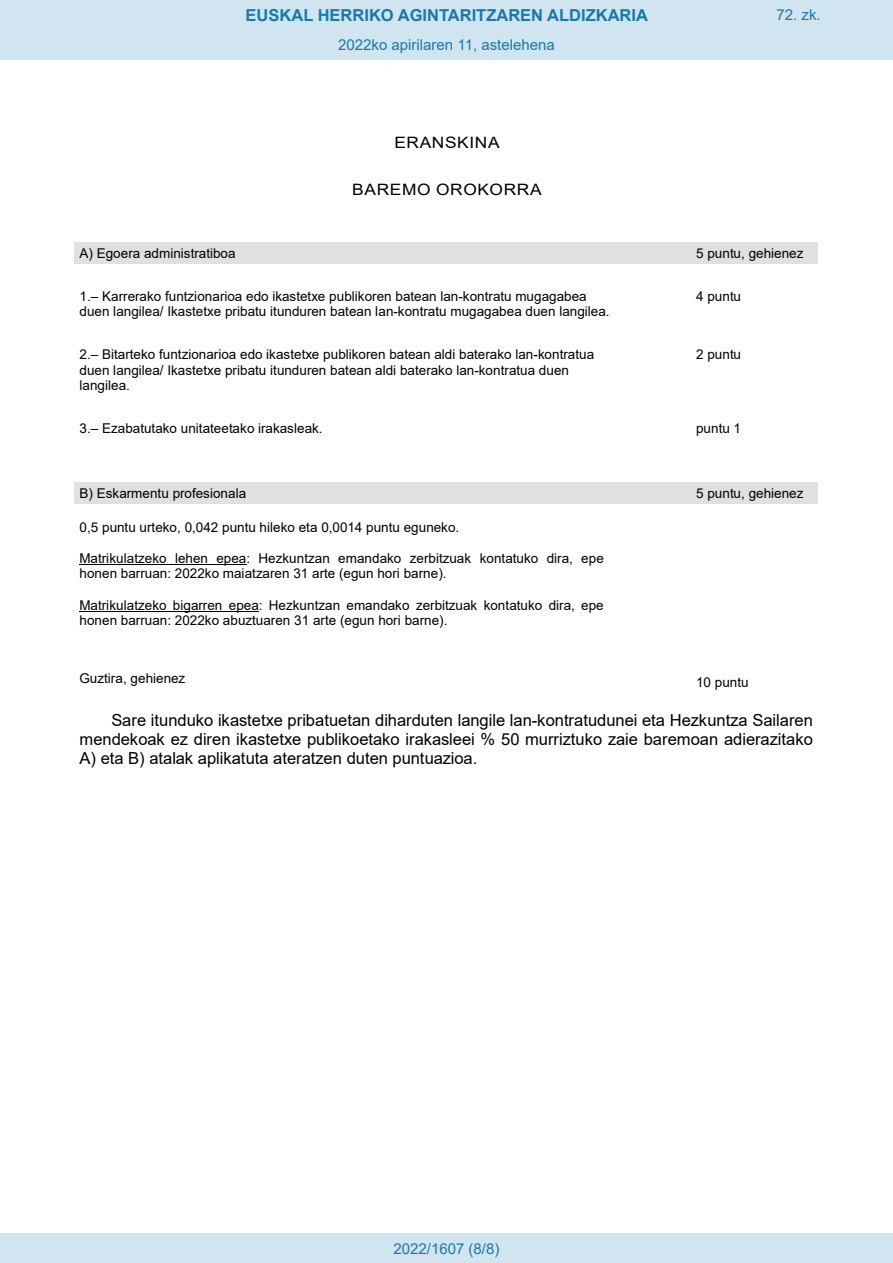
<style>
.page{position:relative;width:893px;height:1263px;background:#fff}
.page>*{position:absolute;margin:0;border:0;box-sizing:border-box;transform-origin:0 0}
.t1{font:16.5px/19px "Arial";color:#000;text-align:justify}
.t2{font:700 16.5px "Arial";color:#1879ad}
.BOPVClave{font:15.6px "Arial";letter-spacing:.035em;color:#000;scale:1.11 1}
.Paginacion_Centro{font:15px "Arial";color:#1879ad}
.t3{font:13.5px/15.5px "Arial";letter-spacing:.005em;color:#000}
</style>
<div class="page">
<div style="left:0;top:0;width:893px;height:60px;background:#d0e5f0"></div>
<div style="left:0;top:1233px;width:893px;height:30px;background:#d0e5f0"></div>
<div style="left:79px;top:242px;width:606px;height:21px;background:#e0e0e0"></div>
<div style="left:691px;top:242px;width:127px;height:21px;background:#e0e0e0"></div>
<div style="left:79px;top:482px;width:606px;height:22px;background:#e0e0e0"></div>
<div style="left:691px;top:482px;width:127px;height:22px;background:#e0e0e0"></div>
<hr style="left:79px;top:564px;width:168px;height:1px;background:#000">
<hr style="left:79px;top:611px;width:180px;height:1px;background:#000">
<p class="t2" style="left:246px;top:3px;width:404px">EUSKAL HERRIKO AGINTARITZAREN ALDIZKARIA</p>
<p class="Paginacion_Centro" style="left:338px;top:35px;width:218px">2022ko apirilaren 11, astelehena</p>
<p class="BOPVClave" style="left:394px;top:132px;width:96px">ERANSKINA</p>
<p class="BOPVClave" style="left:352px;top:178px;width:172px">BAREMO OROKORRA</p>
<p class="Paginacion_Centro" style="left:776px;top:5px;width:46px">72. zk.</p>
<p class="t3" style="left:79px;top:245px;width:158px">A) Egoera administratiboa</p>
<p class="t3" style="left:696px;top:245px;width:109px">5 puntu, gehienez</p>
<p class="t3" style="left:79px;top:288px;width:532px">1.– Karrerako funtzionarioa edo ikastetxe publikoren batean lan-kontratu mugagabea duen langilea/ Ikastetxe pribatu itunduren batean lan-kontratu mugagabea duen langilea.</p>
<p class="t3" style="left:696px;top:288px;width:47px">4 puntu</p>
<p class="t3" style="left:79px;top:346px;width:516px">2.– Bitarteko funtzionarioa edo ikastetxe publikoren batean aldi baterako lan-kontratua duen langilea/ Ikastetxe pribatu itunduren batean aldi baterako lan-kontratua duen langilea.</p>
<p class="t3" style="left:696px;top:346px;width:47px">2 puntu</p>
<p class="t3" style="left:79px;top:421px;width:245px">3.– Ezabatutako unitateetako irakasleak.</p>
<p class="t3" style="left:696px;top:421px;width:47px">puntu 1</p>
<p class="t3" style="left:79px;top:485px;width:168px">B) Eskarmentu profesionala</p>
<p class="t3" style="left:696px;top:485px;width:109px">5 puntu, gehienez</p>
<p class="t3" style="left:79px;top:519px;width:381px">0,5 puntu urteko, 0,042 puntu hileko eta 0,0014 puntu eguneko.</p>
<p class="t3" style="left:79px;top:550px;width:526px">Matrikulatzeko lehen epea: Hezkuntzan emandako zerbitzuak kontatuko dira, epe honen barruan: 2022ko maiatzaren 31 arte (egun hori barne).</p>
<p class="t3" style="left:79px;top:597px;width:526px">Matrikulatzeko bigarren epea: Hezkuntzan emandako zerbitzuak kontatuko dira, epe honen barruan: 2022ko abuztuaren 31 arte (egun hori barne).</p>
<p class="t3" style="left:79px;top:671px;width:107px">Guztira, gehienez</p>
<p class="t3" style="left:696px;top:674px;width:54px">10 puntu</p>
<p class="t1" style="left:79px;top:710px;width:735px;text-indent:32px">Sare itunduko ikastetxe pribatuetan diharduten langile lan-kontratudunei eta Hezkuntza Sailaren mendekoak ez diren ikastetxe publikoetako irakasleei % 50 murriztuko zaie baremoan adierazitako A) eta B) atalak aplikatuta ateratzen duten puntuazioa.</p>
<p class="Paginacion_Centro" style="left:393px;top:1238px;width:107px">2022/1607 (8/8)</p>
</div>
